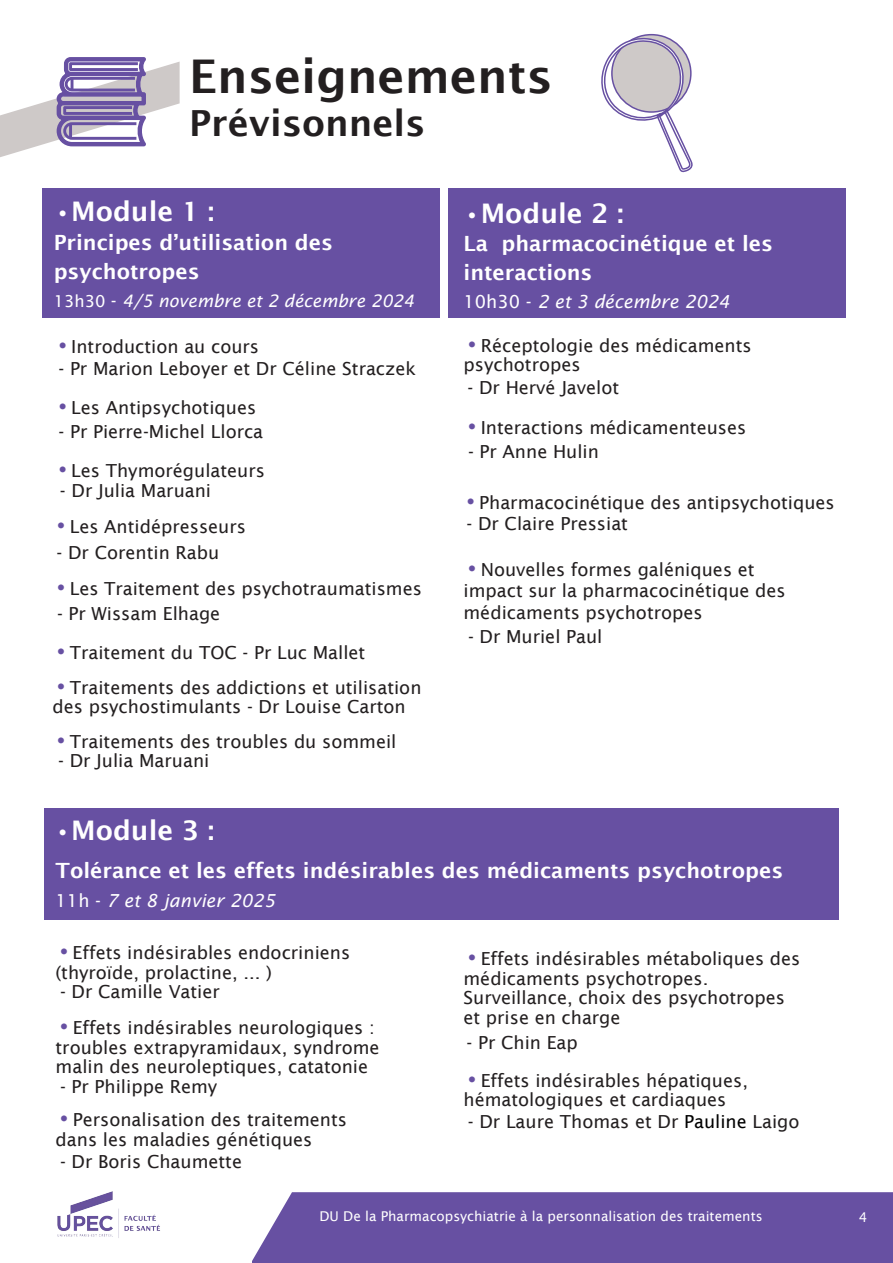
<style>
.page{position:relative;width:893px;height:1263px;background:#fff}
.page>*{position:absolute;margin:0;border:0;box-sizing:border-box;transform-origin:0 0}
.t1{font:600 46.5px "Lucida Sans";color:#231f20}
.t2{font:600 36px "Lucida Sans";color:#231f20}
.t3{font:600 27px "Lucida Sans";color:#fff}
.t4{font:600 21px/28.5px "Lucida Sans";color:#fff}
.t5{font:18px/19.5px "Lucida Sans";color:#231f20}
.t6{font:italic 18px "Lucida Sans";color:#fff}
.t7{font:italic 17.25px "Lucida Sans";color:#fff}
.t8{font:13.5px "Lucida Sans";color:#fff}
.s1{font-style:normal;font-size:16.5px}
.s2{font-style:normal;font-size:18px}
.s3{font-weight:600;font-size:27px;color:#6750a2}
.s4{font-style:normal}
.s5{color:#000}
</style>
<div class="page">
<div style="left:43px;top:189px;width:397px;height:129px;background:#6750a2"></div>
<div style="left:448px;top:189px;width:398px;height:129px;background:#6750a2"></div>
<div style="left:44px;top:809px;width:795px;height:111px;background:#6750a2"></div>
<svg style="left:0;top:57px;width:180px;height:100px"></svg>
<div style="left:252px;top:1192px;width:641px;height:71px;background:#6750a2"></div>
<svg style="left:601px;top:36px;width:92px;height:137px"></svg>
<img style="left:57px;top:1191px;width:103px;height:47px">
<p class="t1" style="left:189px;top:50px;width:365px">Enseignements</p>
<p class="t2" style="left:189px;top:103px;width:238px">Prévisonnels</p>
<p class="t3" style="left:54px;top:196px;width:162px">•Module 1 :</p>
<p class="t4" style="left:54px;top:229px;width:281px">Principes d’utilisation des psychotropes</p>
<p class="t7" style="left:54px;top:291px;width:362px"><span class="s1">13h30</span> <span class="s2">-</span> 4/5 novembre et 2 décembre 2024</p>
<p class="t5" style="left:54px;top:337px;width:207px"><span class="s3">•</span>Introduction au cours</p>
<p class="t5" style="left:58px;top:359px;width:359px">- Pr Marion Leboyer et Dr Céline Straczek</p>
<p class="t5" style="left:54px;top:398px;width:204px"><span class="s3">•</span>Les Antipsychotiques</p>
<p class="t5" style="left:58px;top:422px;width:206px">- Pr Pierre-Michel Llorca</p>
<p class="t5" style="left:54px;top:461px;width:212px"><span class="s3">•</span>Les Thymorégulateurs</p>
<p class="t5" style="left:60px;top:480px;width:153px">- Dr Julia Maruani</p>
<p class="t5" style="left:52px;top:517px;width:195px"><span class="s3">•</span>Les Antidépresseurs</p>
<p class="t5" style="left:57px;top:543px;width:164px">- Dr Corentin Rabu</p>
<p class="t5" style="left:52px;top:579px;width:371px"><span class="s3">•</span>Les Traitement des psychotraumatismes</p>
<p class="t5" style="left:57px;top:604px;width:165px">- Pr Wissam Elhage</p>
<p class="t5" style="left:52px;top:643px;width:314px"><span class="s3">•</span>Traitement du TOC - Pr Luc Mallet</p>
<p class="t5" style="left:52px;top:677px;width:370px"><span class="s3">•</span>Traitements des addictions et utilisation des psychostimulants - Dr Louise Carton</p>
<p class="t5" style="left:53px;top:731px;width:345px"><span class="s3">•</span>Traitements des troubles du sommeil</p>
<p class="t5" style="left:58px;top:751px;width:153px">- Dr Julia Maruani</p>
<h3 class="t3" style="left:54px;top:815px;width:162px">•Module 3 :</h3>
<p class="t3" style="left:463px;top:198px;width:162px">•Module 2 :</p>
<p class="t4" style="left:463px;top:230px;width:311px">La pharmacocinétique et les interactions</p>
<p class="t6" style="left:463px;top:292px;width:268px"><span class="s4">10h30 -</span> 2 et 3 décembre 2024</p>
<p class="t5" style="left:464px;top:336px;width:290px"><span class="s3">•</span>Réceptologie des médicaments psychotropes</p>
<p class="t5" style="left:468px;top:378px;width:153px">- Dr Hervé Javelot</p>
<p class="t5" style="left:463px;top:418px;width:284px"><span class="s3">•</span>Interactions médicamenteuses</p>
<p class="t5" style="left:468px;top:442px;width:133px">- Pr Anne Hulin</p>
<p class="t5" style="left:462px;top:493px;width:374px"><span class="s3">•</span>Pharmacocinétique des antipsychotiques</p>
<p class="t5" style="left:466px;top:514px;width:163px">- Dr Claire Pressiat</p>
<p class="t5" style="left:463px;top:558px;width:324px;line-height:21.6px"><span class="s3">•</span>Nouvelles formes galéniques et impact sur la pharmacocinétique des médicaments psychotropes</p>
<p class="t5" style="left:468px;top:627px;width:136px">- Dr Muriel Paul</p>
<p class="t4" style="left:56px;top:856px;width:729px">Tolérance et les effets indésirables des médicaments psychotropes</p>
<p class="t6" style="left:56px;top:890px;width:221px"><span class="s4">11h -</span> 7 et 8 janvier 2025</p>
<p class="t5" style="left:55px;top:943px;width:296px"><span class="s3">•</span>Effets indésirables endocriniens (thyroïde, prolactine, ... )</p>
<p class="t5" style="left:60px;top:982px;width:161px">- Dr Camille Vatier</p>
<p class="t5" style="left:56px;top:1018px;width:326px"><span class="s3">•</span>Effets indésirables neurologiques : troubles extrapyramidaux, syndrome malin des neuroleptiques, catatonie</p>
<p class="t5" style="left:60px;top:1076px;width:159px">- Pr Philippe Remy</p>
<p class="t5" style="left:463px;top:949px;width:338px"><span class="s3">•</span>Effets indésirables métaboliques des médicaments psychotropes.<br>Surveillance, choix des psychotropes et prise en charge</p>
<p class="t5" style="left:466px;top:1033px;width:113px">- Pr Chin Eap</p>
<p class="t5" style="left:463px;top:1070px;width:286px"><span class="s3">•</span>Effets indésirables hépatiques, hématologiques et cardiaques</p>
<p class="t5" style="left:56px;top:1110px;width:293px"><span class="s3">•</span>Personalisation des traitements</p>
<p class="t5" style="left:468px;top:1112px;width:333px">- Dr Laure Thomas et Dr <span class="s5">Pauline</span> Laigo</p>
<p class="t5" style="left:56px;top:1130px;width:258px">dans les maladies génétiques</p>
<p class="t5" style="left:60px;top:1151px;width:183px">- Dr Boris Chaumette</p>
<p class="t8" style="left:320px;top:1209px;width:445px">DU De la Pharmacopsychiatrie à la personnalisation des traitements</p>
<p class="t8" style="left:859px;top:1209px;width:10px">4</p>
</div>
